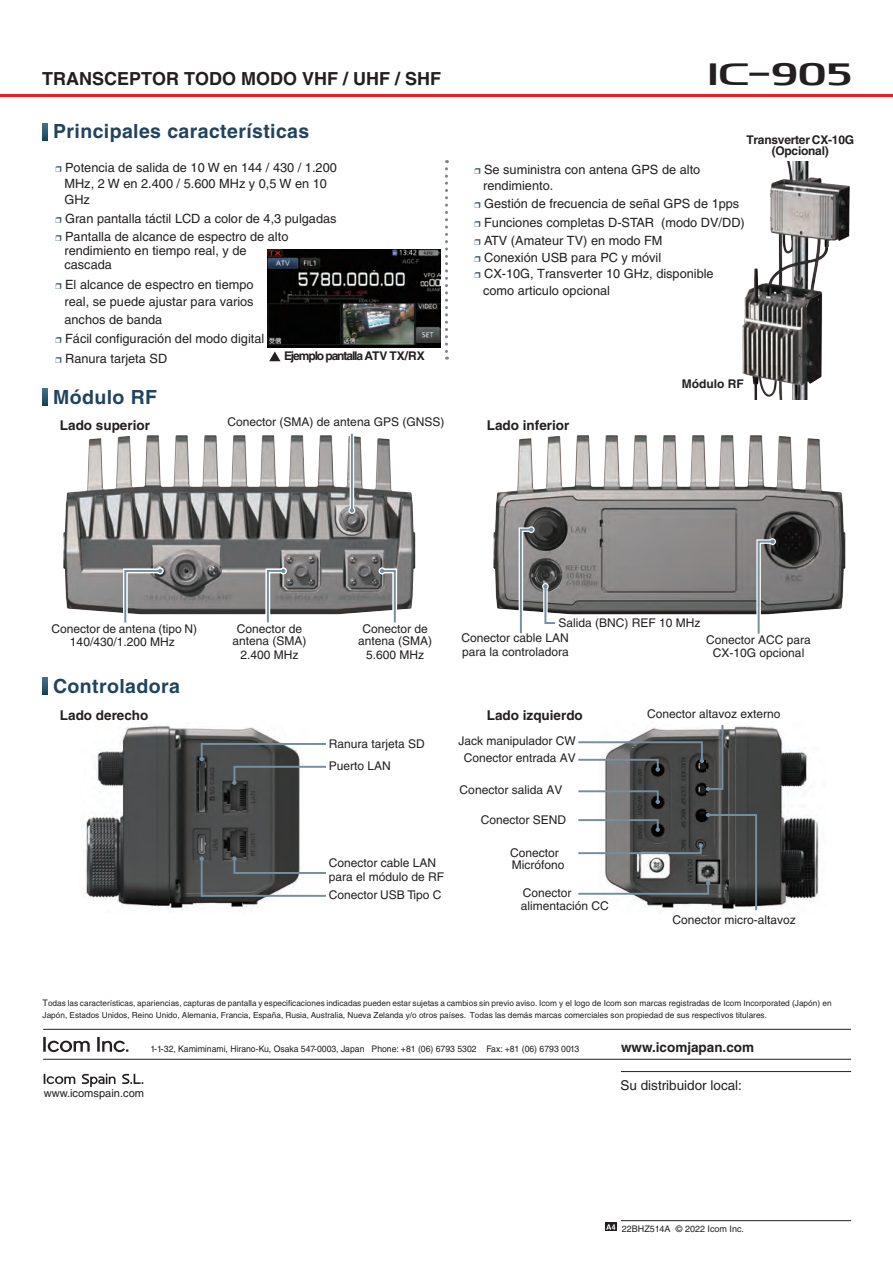
<style>
.page{position:relative;width:893px;height:1263px;background:#fff}
.page>*{position:absolute;margin:0;border:0;box-sizing:border-box;transform-origin:0 0}
.t1{font:27px "Icom CI PRODUCT";color:#231f20}
.t2{font:700 19.5px "Helvetica LT Std";letter-spacing:.02em;color:#204460}
.t3{font:700 18px "Helvetica LT Std";color:#231f20}
.t4{font:700 13.5px "Helvetica LT Std";color:#231f20}
.t5{font:13.5px "Helvetica LT Std";color:#231f20}
.t6{font:12.75px/16.2px "Helvetica LT Std";color:#231f20}
.t7{font:12px/13.2px "Helvetica LT Std";color:#231f20;text-align:center}
.t8{font:700 12px/11.4px "Helvetica LT Std";letter-spacing:-.02em;color:#231f20;text-align:center}
.t9{font:700 12px "Helvetica LT Std";letter-spacing:-.09em;color:#231f20}
.t10{font:700 12px "Helvetica LT Std";color:#231f20}
.t11{font:11.1px "Helvetica LT Std";color:#231f20}
.t12{font:9px "Helvetica LT Std";color:#231f20;scale:.96 1}
.t13{font:9px "Helvetica LT Std";color:#231f20}
.t14{font:8.25px/11.4px "Helvetica LT Std";color:#231f20}
.s1{color:#204460}
.s2{font-size:9px}
</style>
<div class="page">
<svg style="left:43px;top:677px;width:4px;height:17px"></svg>
<svg style="left:43px;top:124px;width:4px;height:17px"></svg>
<svg style="left:445px;top:169px;width:3px;height:182px"></svg>
<img style="left:85px;top:723px;width:215px;height:188px">
<img style="left:605px;top:726px;width:214px;height:181px">
<img style="left:63px;top:433px;width:353px;height:182px">
<img style="left:493px;top:435px;width:353px;height:180px">
<svg style="left:43px;top:388px;width:4px;height:17px"></svg>
<hr style="left:350px;top:434px;width:4px;height:76px;background:#fff">
<svg style="left:348px;top:507px;width:7px;height:7px"></svg>
<svg style="left:263px;top:566px;width:25px;height:57px"></svg>
<svg style="left:378px;top:566px;width:21px;height:57px"></svg>
<svg style="left:516px;top:525px;width:20px;height:109px"></svg>
<svg style="left:543px;top:584px;width:14px;height:40px"></svg>
<svg style="left:754px;top:537px;width:23px;height:97px"></svg>
<hr style="left:351px;top:434px;width:2px;height:76px;background:#738fa1">
<svg style="left:350px;top:508px;width:4px;height:5px"></svg>
<svg style="left:121px;top:566px;width:44px;height:57px"></svg>
<svg style="left:199px;top:856px;width:127px;height:42px"></svg>
<svg style="left:199px;top:742px;width:127px;height:43px"></svg>
<svg style="left:578px;top:813px;width:180px;height:98px"></svg>
<svg style="left:578px;top:725px;width:146px;height:79px"></svg>
<img style="left:268px;top:250px;width:172px;height:98px">
<img style="left:742px;top:162px;width:108px;height:238px">
<svg style="left:269px;top:351px;width:11px;height:10px"></svg>
<hr style="left:0;top:94px;width:893px;height:3px;background:#ee1d23">
<hr style="left:43px;top:1029px;width:808px;height:1px;background:#231f20">
<hr style="left:43px;top:1059px;width:808px;height:1px;background:#231f20">
<hr style="left:43px;top:1037px;width:3px;height:15px;background:#231f20">
<hr style="left:97px;top:1037px;width:3px;height:15px;background:#231f20">
<svg style="left:48px;top:1040px;width:42px;height:12px"></svg>
<svg style="left:102px;top:1040px;width:26px;height:12px"></svg>
<hr style="left:621px;top:1220px;width:230px;height:1px;background:#231f20">
<hr style="left:621px;top:1071px;width:230px;height:1px;background:#231f20">
<svg style="left:44px;top:1074px;width:31px;height:10px"></svg>
<svg style="left:82px;top:1073px;width:34px;height:14px"></svg>
<svg style="left:122px;top:1074px;width:21px;height:10px"></svg>
<div style="left:605px;top:1222px;width:11px;height:9px;background:#231f20"></div>
<svg style="left:606px;top:1224px;width:9px;height:6px"></svg>
<h3 class="t3" style="left:42px;top:68px;width:401px">TRANSCEPTOR TODO MODO VHF / UHF / SHF</h3>
<h1 class="t1" style="left:710px;top:57px;width:146px">|905</h1>
<h2 class="t2" style="left:53px;top:119px;width:258px">Principales características</h2>
<p class="t6" style="left:64px;top:159px;width:274px;text-indent:-9px"><span class="s1">❒</span> Potencia de salida de 10 W en 144 / 430 / 1.200<br>MHz, 2 W en 2.400 / 5.600 MHz y 0,5 W en 10<br>GHz</p>
<p class="t6" style="left:55px;top:209px;width:283px;line-height:18px"><span class="s1">❒</span> Gran pantalla táctil LCD a color de 4,3 pulgadas <span class="s1">❒</span> Pantalla de alcance de espectro de alto</p>
<p class="t6" style="left:64px;top:243px;width:184px;line-height:14.2px">rendimiento en tiempo real, y de cascada</p>
<p class="t6" style="left:64px;top:276px;width:191px;line-height:17.4px;text-align:justify;text-indent:-9px"><span class="s1">❒</span> El alcance de espectro en tiempo real, se puede ajustar para varios anchos de banda</p>
<p class="t6" style="left:55px;top:328px;width:210px;line-height:20.2px"><span class="s1">❒</span> Fácil configuración del modo digital <span class="s1">❒</span> Ranura tarjeta SD</p>
<p class="t9" style="left:284px;top:349px;width:142px">Ejemplo pantalla ATV TX/RX</p>
<p class="t8" style="left:746px;top:134px;width:109px">Transverter CX-10G (Opcional)</p>
<p class="t6" style="left:483px;top:162px;width:219px;line-height:15.3px;text-indent:-9px"><span class="s1">❒</span> Se suministra con antena GPS de alto rendimiento.</p>
<p class="t6" style="left:474px;top:195px;width:266px"><span class="s1">❒</span> Gestión de frecuencia de señal GPS de 1pps</p>
<p class="t6" style="left:474px;top:214px;width:272px"><span class="s1">❒</span> Funciones completas D-STAR (modo DV/DD)</p>
<p class="t6" style="left:474px;top:232px;width:190px"><span class="s1">❒</span> ATV (Amateur TV) en modo FM</p>
<p class="t6" style="left:474px;top:249px;width:188px"><span class="s1">❒</span> Conexión USB para PC y móvil</p>
<p class="t6" style="left:474px;top:266px;width:241px"><span class="s1">❒</span> CX-10G, Transverter 10 GHz, disponible</p>
<p class="t6" style="left:483px;top:282px;width:128px">como articulo opcional</p>
<h2 class="t2" style="left:53px;top:385px;width:105px">Módulo RF</h2>
<p class="t4" style="left:60px;top:417px;width:92px">Lado superior</p>
<p class="t4" style="left:487px;top:417px;width:84px">Lado inferior</p>
<p class="t7" style="left:228px;top:415px;width:218px">Conector (SMA) de antena GPS (GNSS)</p>
<p class="t10" style="left:682px;top:376px;width:63px">Módulo RF</p>
<p class="t7" style="left:51px;top:622px;width:147px;line-height:12.8px">Conector de antena (tipo N)<br>140/430/1.200 MHz</p>
<h2 class="t2" style="left:53px;top:674px;width:128px">Controladora</h2>
<p class="t4" style="left:60px;top:707px;width:90px">Lado derecho</p>
<p class="t7" style="left:233px;top:622px;width:76px">Conector de antena (SMA)<br>2.400 MHz</p>
<p class="t7" style="left:358px;top:622px;width:76px">Conector de antena (SMA)<br>5.600 MHz</p>
<p class="t7" style="left:461px;top:616px;width:241px;line-height:15px;text-align:left;text-indent:97px">Salida (BNC) REF 10 MHz<br>Conector cable LAN</p>
<p class="t7" style="left:706px;top:633px;width:106px">Conector ACC para<br>CX-10G opcional</p>
<p class="t7" style="left:462px;top:646px;width:108px">para la controladora</p>
<p class="t7" style="left:329px;top:732px;width:98px;line-height:22.4px;text-align:left">Ranura tarjeta SD<br>Puerto LAN</p>
<p class="t7" style="left:329px;top:856px;width:117px;text-align:left">Conector cable LAN para el módulo de RF</p>
<p class="t7" style="left:329px;top:888px;width:114px">Conector USB Tipo C</p>
<p class="t4" style="left:487px;top:707px;width:98px">Lado izquierdo</p>
<p class="t7" style="left:458px;top:732px;width:119px;line-height:17.1px">Jack manipulador CW<br>Conector entrada AV</p>
<p class="t7" style="left:460px;top:783px;width:104px">Conector salida AV</p>
<p class="t7" style="left:481px;top:813px;width:87px">Conector SEND</p>
<p class="t7" style="left:510px;top:846px;width:56px;line-height:12.8px;text-align:left">Conector<br>Micrófono</p>
<p class="t7" style="left:521px;top:885px;width:90px;text-align:left">Conector alimentación CC</p>
<p class="t7" style="left:647px;top:707px;width:135px">Conector altavoz externo</p>
<p class="t7" style="left:672px;top:913px;width:125px">Conector micro-altavoz</p>
<p class="t14" style="left:43px;top:997px;width:791px"><span class="s2">T</span>odas las características, apariencias, capturas de pantalla y especificaciones indicadas pueden estar sujetas a cambios sin previo aviso. Icom y el logo de Icom son marcas registradas de Icom Incorporated (Japón) en<br>Japón, Estados Unidos, Reino Unido, Alemania, Francia, España, Rusia, Australia, Nueva Zelanda y/o otros países. Todas las demás marcas comerciales son propiedad de sus respectivos titulares.</p>
<p class="t12" style="left:150px;top:1043px;width:448px">1-1-32, Kamiminami, Hirano-Ku, Osaka 547-0003, Japan Phone: +81 (06) 6793 5302 Fax: +81 (06) 6793 0013</p>
<p class="t11" style="left:44px;top:1086px;width:102px">www.icomspain.com</p>
<p class="t4" style="left:621px;top:1038px;width:135px">www.icomjapan.com</p>
<p class="t5" style="left:620px;top:1078px;width:123px">Su distribuidor local:</p>
<p class="t13" style="left:622px;top:1223px;width:124px">22BHZ514A © 2022 Icom Inc.</p>
</div>
